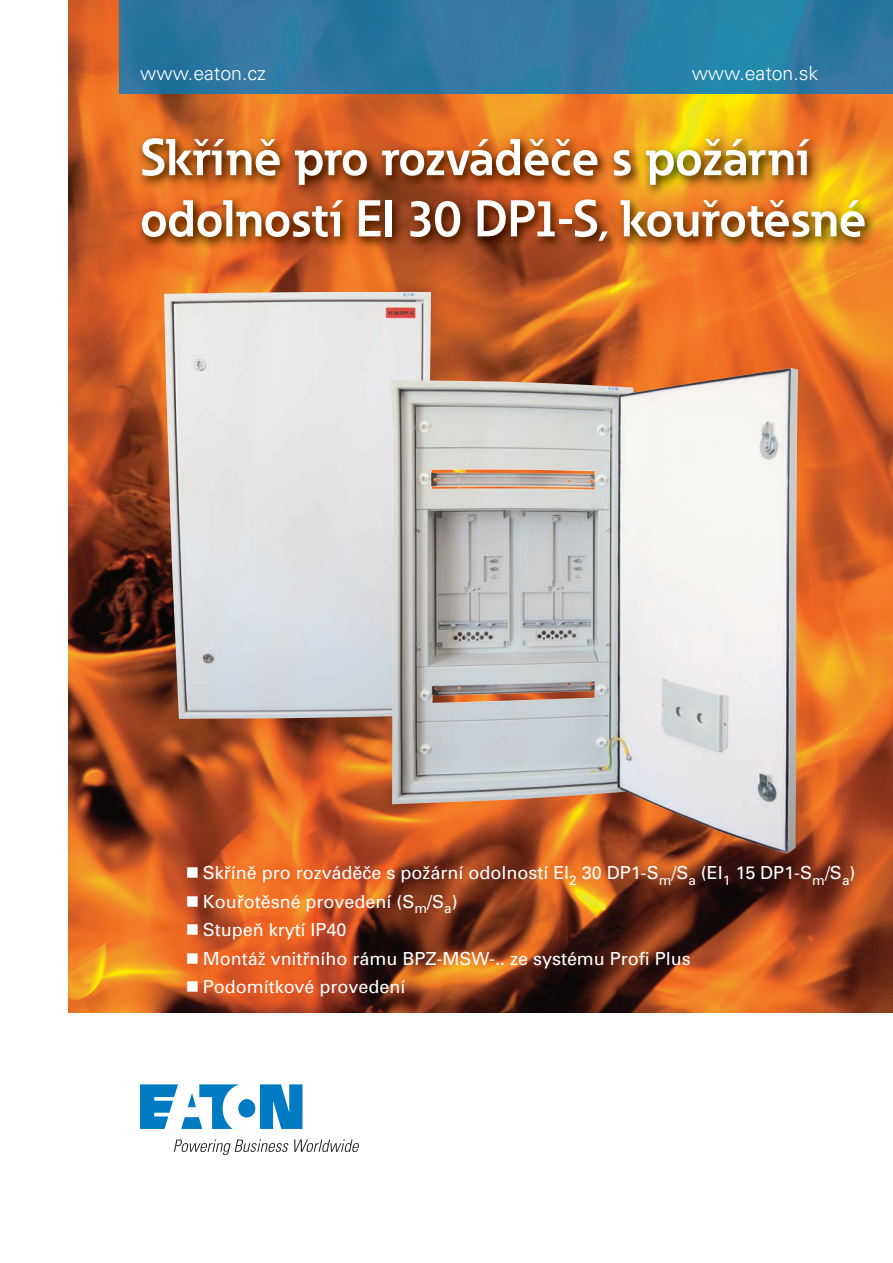
<style>
.page{position:relative;width:893px;height:1263px;background:#fff}
.page>*{position:absolute;margin:0;border:0;box-sizing:border-box;transform-origin:0 0}
.t1{font:700 51px/61.2px "Eaton";color:#fff}
.t2{font:300 19.5px "Univers CE";color:#fff}
.t3{font:18px "Univers CE";color:#fff}
</style>
<div class="page">
<img style="left:68px;top:0;width:825px;height:1012px">
<img style="left:119px;top:0;width:774px;height:94px">
<svg style="left:140px;top:1085px;width:162px;height:44px"></svg>
<svg style="left:174px;top:1139px;width:185px;height:16px"></svg>
<img style="left:90px;top:122px;width:803px;height:195px">
<img style="left:164px;top:292px;width:267px;height:427px">
<img style="left:391px;top:368px;width:407px;height:486px">
<p class="t2" style="left:140px;top:66px;width:127px">www.eaton.cz</p>
<p class="t2" style="left:692px;top:66px;width:128px">www.eaton.sk</p>
<h1 class="t1" style="left:140px;top:131px;width:727px">Skříně pro rozváděče s požární odolností EI 30 DP1-S, kouřotěsné</h1>
<p class="t3" style="left:186px;top:866px;width:671px">■ Skříně pro rozváděče s požární odolností EI<sub>2</sub> 30 DP1-S<sub>m</sub>/S<sub>a</sub> (EI<sub>1</sub> 15 DP1-S<sub>m</sub>/S<sub>a</sub>)</p>
<p class="t3" style="left:186px;top:894px;width:273px">■ Kouřotěsné provedení (S<sub>m</sub>/S<sub>a</sub>)</p>
<p class="t3" style="left:186px;top:923px;width:162px">■ Stupeň krytí IP40</p>
<p class="t3" style="left:186px;top:951px;width:506px">■ Montáž vnitřního rámu BPZ-MSW-.. ze systému Profi Plus</p>
<p class="t3" style="left:186px;top:980px;width:221px">■ Podomítkové provedení</p>
</div>
